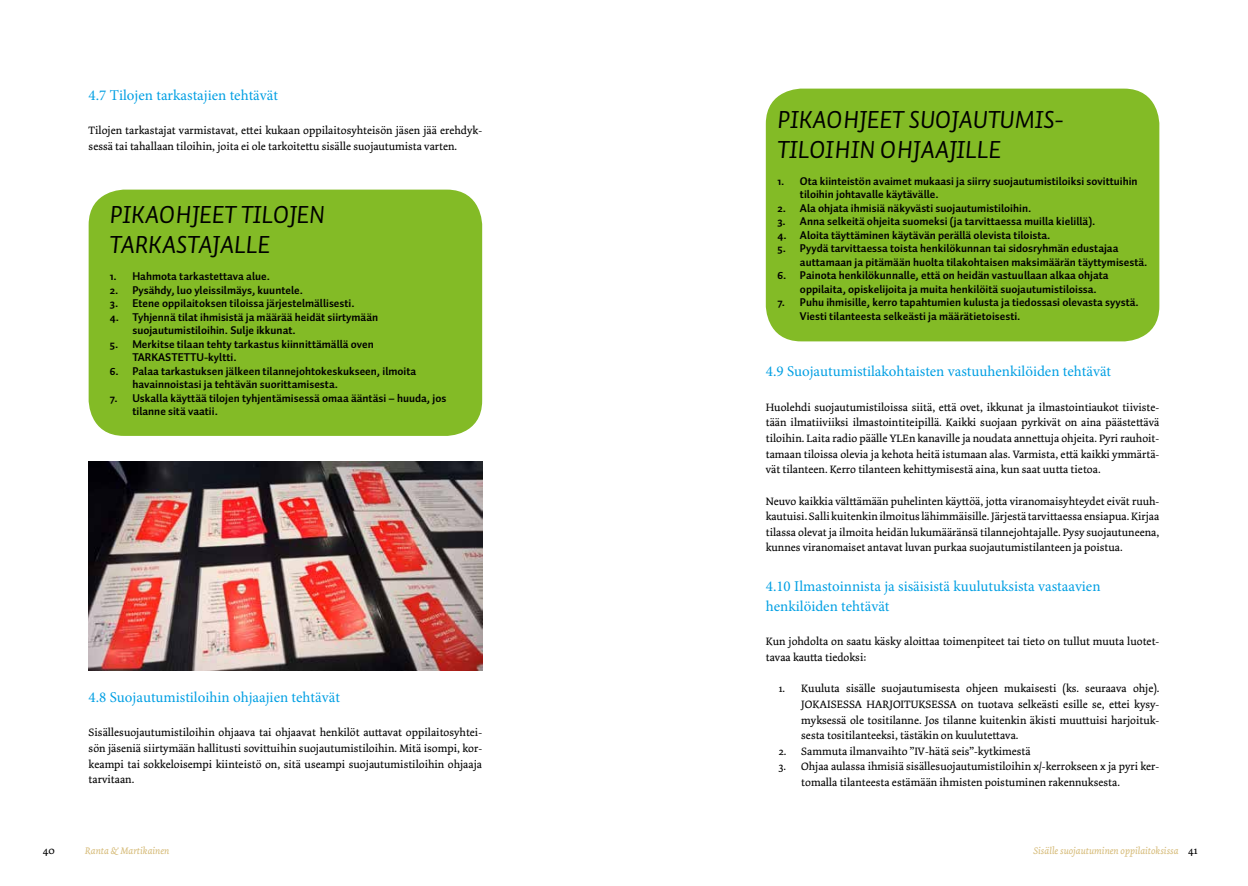
<style>
.page{position:relative;width:1248px;height:886px;background:#fff}
.page>*{position:absolute;margin:0;border:0;box-sizing:border-box;transform-origin:0 0}
.t1{font:25px/30px "Auto Pro Regular Italic Small Caps";color:#000}
.t2{font:15px/20px "Minion Pro";color:#009fe3}
.t3{font:11.25px/15.6px "Dolly Pro";color:#000;text-align:justify}
.t4{font:700 11.25px/13.5px "Auto Pro";color:#000}
.t5{font:italic 10px "Dolly Pro";color:#d6bb78}
.s1{font-style:normal;font-size:11.25px;color:#000}
</style>
<div class="page">
<div style="left:89px;top:190px;width:393px;height:246px;background:#83bb26;border-radius:35px"></div>
<div style="left:765px;top:89px;width:394px;height:252px;background:#83bb26;border-radius:35px"></div>
<img style="left:89px;top:462px;width:393px;height:208px">
<h2 class="t2" style="left:89px;top:85px;width:191px">4.7 Tilojen tarkastajien tehtävät</h2>
<p class="t3" style="left:89px;top:123px;width:395px">Tilojen tarkastajat varmistavat, ettei kukaan oppilaitosyhteisön jäsen jää erehdyk&shy;sessä tai tahallaan tiloihin, joita ei ole tarkoitettu sisälle suojautumista varten.</p>
<h1 class="t1" style="left:110px;top:199px;width:216px">PIKAOHJEET TILOJEN<br>TARKASTAJALLE</h1>
<p class="t4" style="left:110px;top:269px;width:161px">1. Hahmota tarkastettava alue.</p>
<p class="t4" style="left:110px;top:283px;width:194px">2. Pysähdy, luo yleissilmäys, kuuntele.</p>
<p class="t4" style="left:110px;top:296px;width:246px">3. Etene oppilaitoksen tiloissa järjestelmällisesti.</p>
<p class="t4" style="left:132px;top:310px;width:247px;text-indent:-22px">4. Tyhjennä tilat ihmisistä ja määrää heidät siirtymään suojautumistiloihin. Sulje ikkunat.</p>
<p class="t4" style="left:132px;top:337px;width:243px;text-indent:-22px">5. Merkitse tilaan tehty tarkastus kiinnittämällä oven<br>TARKASTETTU-kyltti.</p>
<p class="t4" style="left:132px;top:364px;width:285px;text-indent:-22px">6. Palaa tarkastuksen jälkeen tilannejohtokeskukseen, ilmoita havainnoistasi ja tehtävän suorittamisesta.</p>
<p class="t4" style="left:132px;top:391px;width:315px;text-indent:-22px">7. Uskalla käyttää tilojen tyhjentämisessä omaa ääntäsi – huuda, jos tilanne sitä vaatii.</p>
<h2 class="t2" style="left:89px;top:687px;width:253px">4.8 Suojautumistiloihin ohjaajien tehtävät</h2>
<p class="t3" style="left:89px;top:725px;width:395px">Sisällesuojautumistiloihin ohjaava tai ohjaavat henkilöt auttavat oppilaitosyhtei&shy;sön jäseniä siirtymään hallitusti sovittuihin suojautumistiloihin. Mitä isompi, kor&shy;keampi tai sokkeloisempi kiinteistö on, sitä useampi suojautumistiloihin ohjaaja tarvitaan.</p>
<h1 class="t1" style="left:777px;top:104px;width:288px">PIKAOHJEET SUOJAUTUMIS-<br>TILOIHIN OHJAAJILLE</h1>
<p class="t4" style="left:799px;top:174px;width:339px;text-indent:-22px">1. Ota kiinteistön avaimet mukaasi ja siirry suojautumistiloiksi sovittuihin tiloihin johtavalle käytävälle.</p>
<p class="t4" style="left:777px;top:201px;width:255px">2. Ala ohjata ihmisiä näkyvästi suojautumistiloihin.</p>
<p class="t4" style="left:777px;top:214px;width:319px">3. Anna selkeitä ohjeita suomeksi (ja tarvittaessa muilla kielillä).</p>
<p class="t4" style="left:777px;top:228px;width:274px">4. Aloita täyttäminen käytävän perällä olevista tiloista.</p>
<p class="t4" style="left:799px;top:241px;width:349px;text-indent:-22px">5. Pyydä tarvittaessa toista henkilökunnan tai sidosryhmän edustajaa auttamaan ja pitämään huolta tilakohtaisen maksimäärän täyttymisestä.</p>
<p class="t4" style="left:799px;top:268px;width:310px;text-indent:-22px">6. Painota henkilökunnalle, että on heidän vastuullaan alkaa ohjata oppilaita, opiskelijoita ja muita henkilöitä suojautumistiloissa.</p>
<p class="t4" style="left:799px;top:295px;width:340px;text-indent:-22px">7. Puhu ihmisille, kerro tapahtumien kulusta ja tiedossasi olevasta syystä.<br>Viesti tilanteesta selkeästi ja määrätietoisesti.</p>
<h2 class="t2" style="left:765px;top:361px;width:347px">4.9 Suojautumistilakohtaisten vastuuhenkilöiden tehtävät</h2>
<p class="t3" style="left:765px;top:399px;width:395px">Huolehdi suojautumistiloissa siitä, että ovet, ikkunat ja ilmastointiaukot tiiviste&shy;tään ilmatiiviiksi ilmastointiteipillä. Kaikki suojaan pyrkivät on aina päästettävä tiloihin. Laita radio päälle YLEn kanaville ja noudata annettuja ohjeita. Pyri rauhoit&shy;tamaan tiloissa olevia ja kehota heitä istumaan alas. Varmista, että kaikki ymmärtä&shy;vät tilanteen. Kerro tilanteen kehittymisestä aina, kun saat uutta tietoa.</p>
<p class="t3" style="left:765px;top:493px;width:395px">Neuvo kaikkia välttämään puhelinten käyttöä, jotta viranomaisyhteydet eivät ruuh&shy;kautuisi. Salli kuitenkin ilmoitus lähimmäisille. Järjestä tarvittaessa ensiapua. Kirjaa tilassa olevat ja ilmoita heidän lukumääränsä tilannejohtajalle. Pysy suojautuneena, kunnes viranomaiset antavat luvan purkaa suojautumistilanteen ja poistua.</p>
<h2 class="t2" style="left:765px;top:576px;width:336px">4.10 Ilmastoinnista ja sisäisistä kuulutuksista vastaavien henkilöiden tehtävät</h2>
<p class="t3" style="left:765px;top:634px;width:395px">Kun johdolta on saatu käsky aloittaa toimenpiteet tai tieto on tullut muuta luotet&shy;tavaa kautta tiedoksi:</p>
<p class="t3" style="left:801px;top:681px;width:359px;text-indent:-22px">1. Kuuluta sisälle suojautumisesta ohjeen mukaisesti (ks. seuraava ohje).<br>JOKAISESSA HARJOITUKSESSA on tuotava selkeästi esille se, ettei kysy&shy;myksessä ole tositilanne. Jos tilanne kuitenkin äkisti muuttuisi harjoituk&shy;sesta tositilanteeksi, tästäkin on kuulutettava.</p>
<p class="t3" style="left:778px;top:743px;width:253px">2. Sammuta ilmanvaihto ”IV-hätä seis”-kytkimestä</p>
<p class="t3" style="left:801px;top:759px;width:359px;text-indent:-22px">3. Ohjaa aulassa ihmisiä sisällesuojautumistiloihin x/-kerrokseen x ja pyri ker&shy;tomalla tilanteesta estämään ihmisten poistuminen rakennuksesta.</p>
<p class="t3" style="left:43px;top:843px;width:13px">40</p>
<p class="t5" style="left:85px;top:844px;width:86px">Ranta &amp; Martikainen</p>
<p class="t5" style="left:1033px;top:844px;width:166px">Sisälle suojautuminen oppilaitoksissa <span class="s1">41</span></p>
</div>
